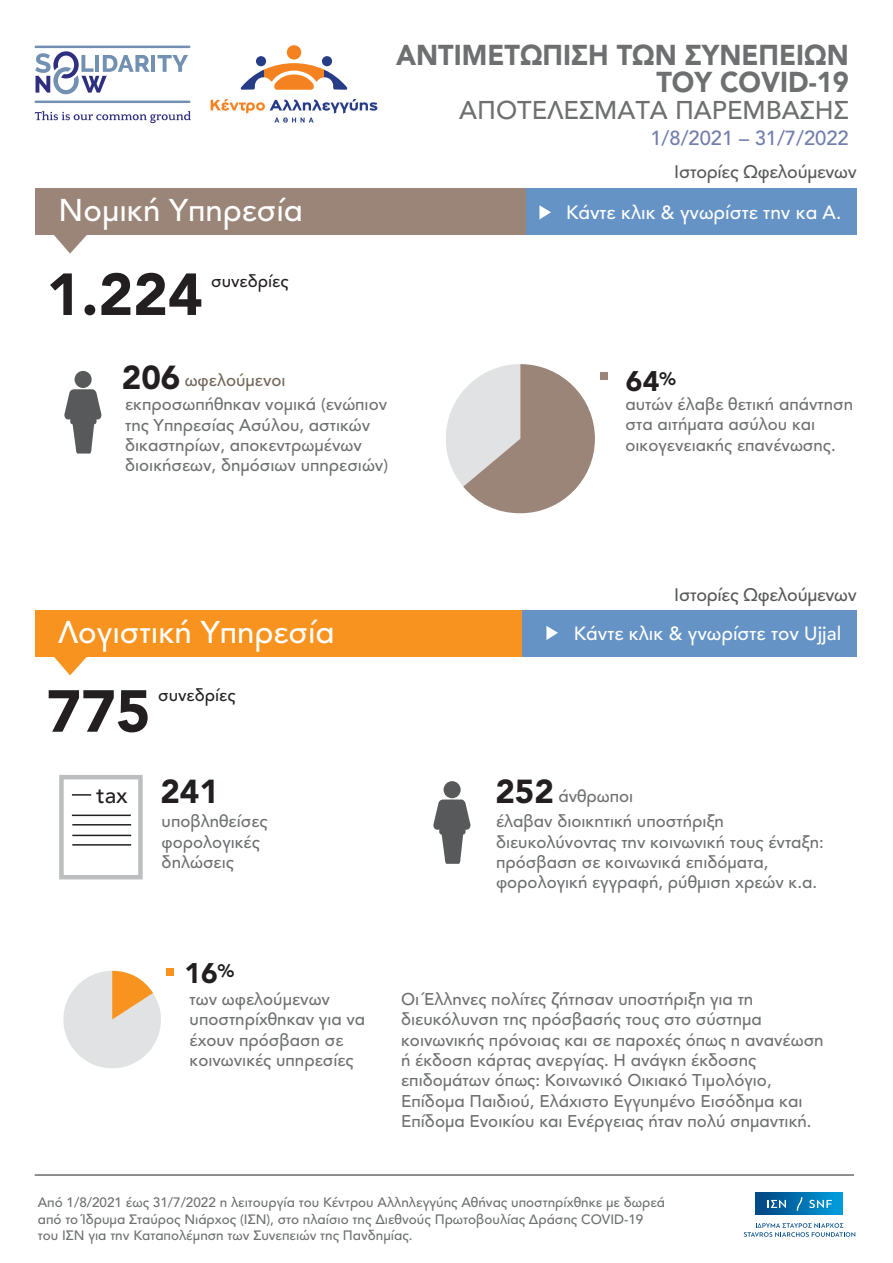
<style>
.page{position:relative;width:893px;height:1263px;background:#fff}
.page>*{position:absolute;margin:0;border:0;box-sizing:border-box;transform-origin:0 0}
.t1{font:900 58.65px "Avenir Greek";color:#231f20}
.t2{font:900 33px "Avenir Greek";color:#231f20}
.t3{font:500 31.2px "Avenir Greek";color:#fff}
.t4{font:900 28.5px/27px "Avenir Greek";color:#6d6f71;text-align:right;scale:.95 1}
.t5{font:900 28.2px "Avenir Greek";color:#231f20}
.t6{font:500 25.5px "Avenir Greek";color:#6d6f71}
.t7{font:500 22.2px "Avenir Greek";color:#231f20}
.t8{font:500 20.1px "Avenir Greek";color:#717eae}
.t9{font:500 19.05px "Avenir Greek";color:#fff}
.t10{font:500 18px "Avenir Greek";letter-spacing:-.015em;color:#58595b}
.t11{font:500 16.95px/20.2px "Avenir Greek";color:#6d6f71}
.t12{font:500 16.95px "Avenir Greek";color:#231f20}
.t13{font:500 16.95px "Avenir Greek";color:#716558}
.t14{font:500 13.5px/16.2px "Avenir Greek";color:#6d6f71}
.s1{font-weight:900;font-size:33px;color:#231f20}
</style>
<div class="page">
<svg style="left:63px;top:971px;width:98px;height:98px"></svg>
<svg style="left:446px;top:364px;width:149px;height:149px"></svg>
<div style="left:75px;top:371px;width:17px;height:17px;background:#58595b;border-radius:50%"></div>
<svg style="left:64px;top:389px;width:38px;height:65px"></svg>
<div style="left:444px;top:781px;width:17px;height:17px;background:#58595b;border-radius:50%"></div>
<svg style="left:433px;top:799px;width:38px;height:65px"></svg>
<div style="left:600px;top:372px;width:8px;height:8px;background:#9b8578"></div>
<div style="left:166px;top:968px;width:8px;height:8px;background:#f7931e"></div>
<div style="left:59px;top:775px;width:84px;height:104px;background:#fff;border:4px solid #bcbec0"></div>
<svg style="left:72px;top:794px;width:19px;height:2px"></svg>
<hr style="left:72px;top:814px;width:59px;height:2px;background:#231f20">
<hr style="left:72px;top:824px;width:59px;height:1px;background:#231f20">
<hr style="left:72px;top:835px;width:59px;height:1px;background:#231f20">
<hr style="left:72px;top:844px;width:59px;height:2px;background:#231f20">
<div style="left:35px;top:188px;width:822px;height:47px;background:#9b8578"></div>
<svg style="left:54px;top:235px;width:33px;height:19px"></svg>
<div style="left:35px;top:610px;width:822px;height:47px;background:#f7931e"></div>
<div style="left:526px;top:188px;width:331px;height:47px;background:#6593c6"></div>
<div style="left:522px;top:610px;width:335px;height:47px;background:#6593c6"></div>
<svg style="left:54px;top:657px;width:33px;height:18px"></svg>
<svg style="left:539px;top:205px;width:12px;height:15px"></svg>
<svg style="left:546px;top:626px;width:12px;height:14px"></svg>
<hr style="left:152px;top:55px;width:3px;height:17px;background:#7290b2">
<svg style="left:157px;top:55px;width:31px;height:17px"></svg>
<svg style="left:35px;top:111px;width:156px;height:12px"></svg>
<svg style="left:35px;top:51px;width:115px;height:43px"></svg>
<hr style="left:35px;top:46px;width:155px;height:2px;background:#7290b2">
<hr style="left:35px;top:101px;width:155px;height:2px;background:#7290b2">
<svg style="left:744px;top:1223px;width:111px;height:14px"></svg>
<div style="left:756px;top:1193px;width:87px;height:22px;background:linear-gradient(to right,#014480,#01a0df)"></div>
<svg style="left:767px;top:1200px;width:19px;height:8px"></svg>
<svg style="left:809px;top:1200px;width:23px;height:8px"></svg>
<svg style="left:797px;top:1197px;width:5px;height:14px"></svg>
<hr style="left:35px;top:1174px;width:819px;height:1px;background:#231f20">
<svg style="left:241px;top:45px;width:106px;height:45px"></svg>
<svg style="left:211px;top:99px;width:166px;height:24px"></svg>
<p class="t4" style="left:396px;top:42px;width:478px">ΑΝΤΙΜΕΤΩΠΙΣΗ ΤΩΝ ΣΥΝΕΠΕΙΩΝ<br>ΤΟΥ COVID-19</p>
<p class="t6" style="left:459px;top:96px;width:391px">ΑΠΟΤΕΛΕΣΜΑΤΑ ΠΑΡΕΜΒΑΣΗΣ</p>
<p class="t8" style="left:650px;top:127px;width:200px">1/8/2021 – 31/7/2022</p>
<p class="t3" style="left:59px;top:193px;width:246px">Νοµική Υπηρεσία</p>
<p class="t1" style="left:46px;top:261px;width:158px">1.224</p>
<p class="t12" style="left:211px;top:271px;width:79px">συνεδρίες</p>
<p class="t13" style="left:122px;top:371px;width:165px"><span class="s1">206</span> ωφελούµενοι</p>
<p class="t11" style="left:125px;top:395px;width:264px">εκπροσωπήθηκαν νοµικά (ενώπιον της Υπηρεσίας Ασύλου, αστικών δικαστηρίων, αποκεντρωµένων διοικήσεων, δηµόσιων υπηρεσιών)</p>
<p class="t3" style="left:59px;top:614px;width:277px">Λογιστική Υπηρεσία</p>
<p class="t3" style="left:69px;top:617px;width:194px">Social Service</p>
<p class="t1" style="left:46px;top:678px;width:106px">775</p>
<p class="t12" style="left:158px;top:686px;width:79px">συνεδρίες</p>
<p class="t10" style="left:674px;top:162px;width:184px">Iστορίες Ωφελούµενων</p>
<p class="t9" style="left:566px;top:202px;width:277px">Κάντε κλικ &amp; γνωρίστε την κα Α.</p>
<p class="t5" style="left:626px;top:365px;width:51px">64<sup>%</sup></p>
<p class="t11" style="left:625px;top:395px;width:229px">αυτών έλαβε θετική απάντηση στα αιτήµατα ασύλου και οικογενειακής επανένωσης.</p>
<p class="t10" style="left:674px;top:584px;width:184px">Iστορίες Ωφελούµενων</p>
<p class="t9" style="left:574px;top:623px;width:269px">Κάντε κλικ &amp; γνωρίστε τον Ujjal</p>
<p class="t7" style="left:96px;top:783px;width:33px">tax</p>
<p class="t2" style="left:160px;top:772px;width:60px">241</p>
<p class="t11" style="left:495px;top:787px;width:139px"><span class="s1">252</span> άνθρωποι</p>
<p class="t11" style="left:162px;top:812px;width:108px">υποβληθείσες φορολογικές δηλώσεις</p>
<p class="t5" style="left:185px;top:957px;width:51px">16<sup>%</sup></p>
<p class="t11" style="left:190px;top:990px;width:177px">των ωφελούµενων υποστηρίχθηκαν για να έχουν πρόσβαση σε κοινωνικές υπηρεσίες</p>
<p class="t11" style="left:496px;top:812px;width:329px">έλαβαν διοικητική υποστήριξη διευκολύνοντας την κοινωνική τους ένταξη: πρόσβαση σε κοινωνικά επιδόµατα, φορολογική εγγραφή, ρύθµιση χρεών κ.α.</p>
<p class="t11" style="left:401px;top:990px;width:424px">Οι Έλληνες πολίτες ζήτησαν υποστήριξη για τη διευκόλυνση της πρόσβασής τους στο σύστηµα κοινωνικής πρόνοιας και σε παροχές όπως η ανανέωση ή έκδοση κάρτας ανεργίας. Η ανάγκη έκδοσης επιδοµάτων όπως: Κοινωνικό Οικιακό Τιµολόγιο, Επίδοµα Παιδιού, Ελάχιστο Εγγυηµένο Εισόδηµα και Επίδοµα Ενοικίου και Ενέργειας ήταν πολύ σηµαντική.</p>
<p class="t14" style="left:38px;top:1195px;width:629px">Από 1/8/2021 έως 31/7/2022 η λειτουργία του Κέντρου Αλληλεγγύης Αθήνας υποστηρίχθηκε µε δωρεά από το Ίδρυµα Σταύρος Νιάρχος (ΙΣΝ), στο πλαίσιο της ∆ιεθνούς Πρωτοβουλίας ∆ράσης COVID-19 του ΙΣΝ για την Καταπολέµηση των Συνεπειών της Πανδηµίας.</p>
</div>
